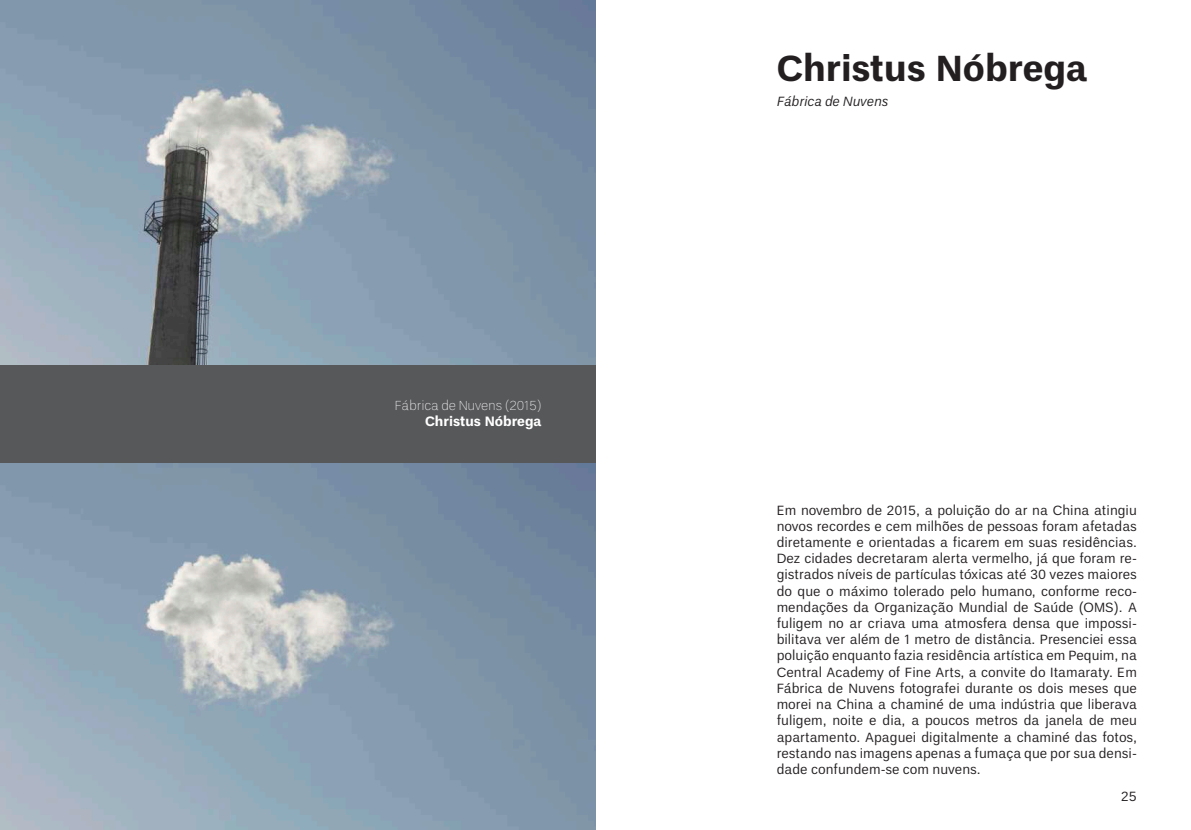
<style>
.page{position:relative;width:1191px;height:830px;background:#fff}
.page>*{position:absolute;margin:0;border:0;box-sizing:border-box;transform-origin:0 0}
.t1{font:700 36px "Un B Pro";color:#231f20}
.t2{font:13.5px/16.2px "Un B Pro";color:#231f20;text-align:justify}
.t3{font:300 13.5px "Un B Pro";color:#fff}
.t4{font:700 13.5px "Un B Pro";color:#fff}
.t5{font:italic 13.5px "Un B Pro";color:#231f20}
</style>
<div class="page">
<div style="left:0;top:364px;width:595px;height:99px;background:#57585a"></div>
<img style="left:0;top:0;width:595px;height:364px">
<img style="left:0;top:463px;width:595px;height:366px">
<p class="t3" style="left:395px;top:397px;width:148px">Fábrica de Nuvens (2015)</p>
<p class="t4" style="left:425px;top:413px;width:118px">Christus Nóbrega</p>
<h1 class="t1" style="left:776px;top:48px;width:312px">Christus Nóbrega</h1>
<p class="t5" style="left:776px;top:93px;width:113px">Fábrica de Nuvens</p>
<p class="t2" style="left:776px;top:501px;width:362px">Em novembro de 2015, a poluição do ar na China atingiu novos recordes e cem milhões de pessoas foram afetadas diretamente e orientadas a ficarem em suas residências.<br>Dez cidades decretaram alerta vermelho, já que foram re&shy;gistrados níveis de partículas tóxicas até 30 vezes maiores do que o máximo tolerado pelo humano, conforme reco&shy;mendações da Organização Mundial de Saúde (OMS). A fuligem no ar criava uma atmosfera densa que impossi&shy;bilitava ver além de 1 metro de distância. Presenciei essa poluição enquanto fazia residência artística em Pequim, na Central Academy of Fine Arts, a convite do Itamaraty. Em Fábrica de Nuvens fotografei durante os dois meses que morei na China a chaminé de uma indústria que liberava fuligem, noite e dia, a poucos metros da janela de meu apartamento. Apaguei digitalmente a chaminé das fotos, restando nas imagens apenas a fumaça que por sua densi&shy;dade confundem-se com nuvens.</p>
<p class="t2" style="left:1121px;top:787px;width:17px">25</p>
</div>
